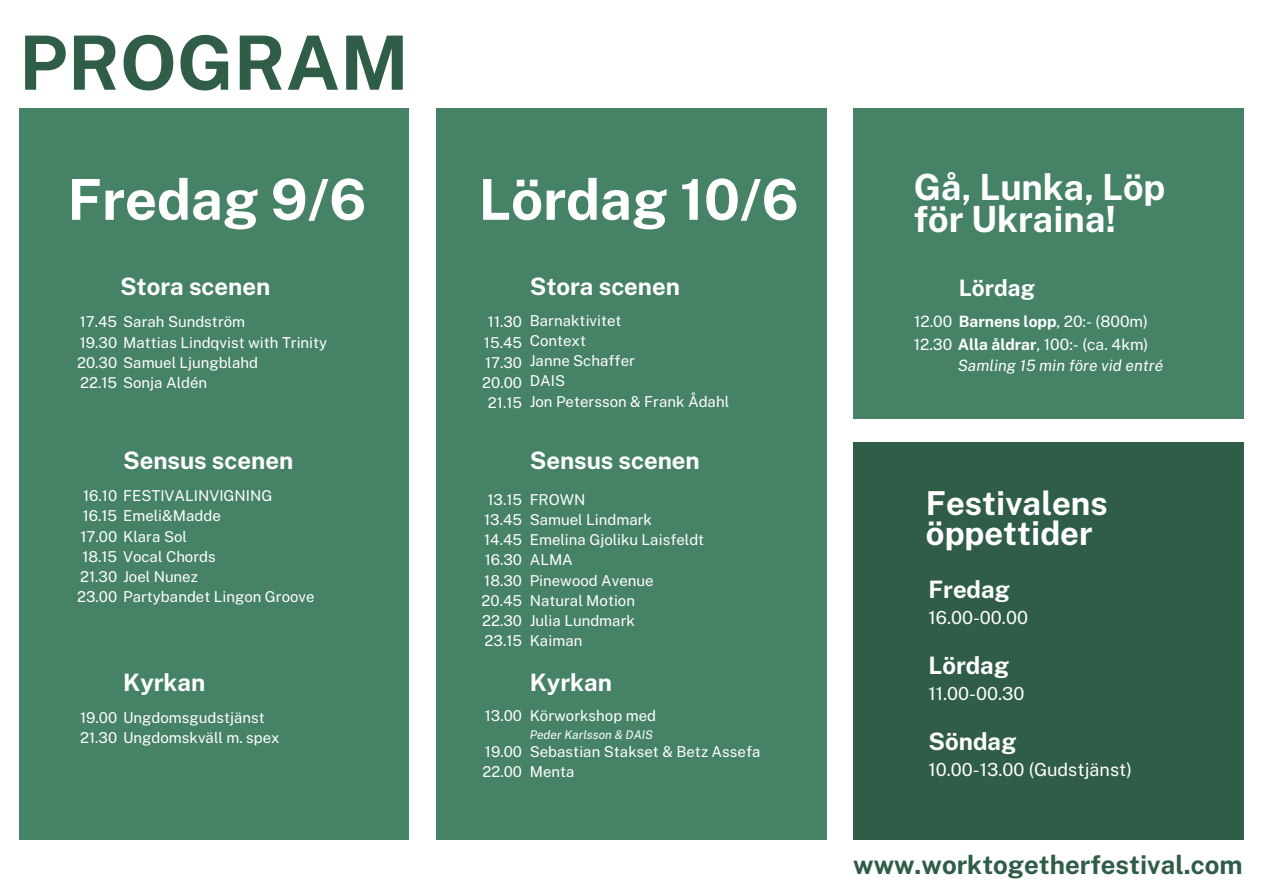
<style>
.page{position:relative;width:1263px;height:894px;background:#fff}
.page>*{position:absolute;margin:0;border:0;box-sizing:border-box;transform-origin:0 0}
.t1{font:700 74.85px "Public Sans";color:#305d48}
.t2{font:700 56.4px "Public Sans";color:#fff}
.t3{font:700 36.15px "Public Sans";color:#fff}
.t4{font:700 33px "Public Sans";color:#fff}
.t5{font:700 25.95px "Public Sans";color:#305d48}
.t6{font:700 24px "Public Sans";color:#fff}
.t7{font:700 22.65px "Public Sans";color:#fff}
.t8{font:18px "Public Sans";color:#fff}
.t9{font:15.6px "Public Sans";color:#fff}
.t10{font:italic 15.6px "Public Sans";color:#fff}
.t11{font:15px "Public Sans";color:#fff}
.t12{font:italic 12px "Public Sans";color:#fff}
.s1{font-weight:700}
</style>
<div class="page">
<div style="left:19px;top:108px;width:390px;height:731px;background:#458266"></div>
<div style="left:436px;top:108px;width:390px;height:731px;background:#458266"></div>
<div style="left:853px;top:108px;width:390px;height:311px;background:#458266"></div>
<div style="left:853px;top:442px;width:390px;height:397px;background:#305d48"></div>
<p class="t1" style="left:19px;top:19px;width:391px">PROGRAM</p>
<p class="t2" style="left:67px;top:166px;width:300px">Fredag 9/6</p>
<p class="t2" style="left:478px;top:166px;width:322px">Lördag 10/6</p>
<p class="t6" style="left:120px;top:272px;width:152px">Stora scenen</p>
<p class="t11" style="left:80px;top:313px;width:167px">17.45 Sarah Sundström</p>
<p class="t11" style="left:80px;top:333px;width:249px">19.30 Mattias Lindqvist with Trinity</p>
<p class="t11" style="left:77px;top:353px;width:182px">20.30 Samuel Ljungblahd</p>
<p class="t11" style="left:80px;top:374px;width:128px">22.15 Sonja Aldén</p>
<p class="t6" style="left:123px;top:446px;width:172px">Sensus scenen</p>
<p class="t11" style="left:83px;top:486px;width:191px">16.10 FESTIVALINVIGNING</p>
<p class="t11" style="left:83px;top:507px;width:140px">16.15 Emeli&amp;Madde</p>
<p class="t11" style="left:80px;top:527px;width:108px">17.00 Klara Sol</p>
<p class="t11" style="left:82px;top:547px;width:135px">18.15 Vocal Chords</p>
<p class="t11" style="left:80px;top:567px;width:119px">21.30 Joel Nunez</p>
<p class="t11" style="left:77px;top:588px;width:239px">23.00 Partybandet Lingon Groove</p>
<p class="t6" style="left:123px;top:668px;width:84px">Kyrkan</p>
<p class="t11" style="left:80px;top:708px;width:186px">19.00 Ungdomsgudstjänst</p>
<p class="t11" style="left:80px;top:728px;width:201px">21.30 Ungdomskväll m. spex</p>
<p class="t11" style="left:488px;top:313px;width:36px">11.30</p>
<p class="t11" style="left:484px;top:333px;width:40px">15.45</p>
<p class="t11" style="left:485px;top:353px;width:39px">17.30</p>
<p class="t11" style="left:482px;top:374px;width:41px">20.00</p>
<p class="t11" style="left:488px;top:394px;width:36px">21.15</p>
<p class="t6" style="left:530px;top:272px;width:152px">Stora scenen</p>
<p class="t11" style="left:530px;top:311px;width:93px">Barnaktivitet</p>
<p class="t11" style="left:530px;top:331px;width:58px">Context</p>
<p class="t11" style="left:530px;top:352px;width:107px">Janne Schaffer</p>
<p class="t11" style="left:530px;top:372px;width:37px">DAIS</p>
<p class="t11" style="left:530px;top:392px;width:201px">Jon Petersson &amp; Frank Ådahl</p>
<p class="t11" style="left:487px;top:490px;width:36px">13.15</p>
<p class="t11" style="left:484px;top:510px;width:39px">13.45</p>
<p class="t11" style="left:484px;top:530px;width:39px">14.45</p>
<p class="t11" style="left:485px;top:551px;width:39px">16.30</p>
<p class="t11" style="left:484px;top:571px;width:39px">18.30</p>
<p class="t11" style="left:482px;top:591px;width:42px">20.45</p>
<p class="t11" style="left:482px;top:611px;width:41px">22.30</p>
<p class="t11" style="left:485px;top:632px;width:39px">23.15</p>
<p class="t6" style="left:530px;top:446px;width:172px">Sensus scenen</p>
<p class="t11" style="left:530px;top:490px;width:57px">FROWN</p>
<p class="t11" style="left:530px;top:510px;width:124px">Samuel Lindmark</p>
<p class="t11" style="left:530px;top:530px;width:176px">Emelina Gjoliku Laisfeldt</p>
<p class="t11" style="left:530px;top:551px;width:45px">ALMA</p>
<p class="t11" style="left:530px;top:571px;width:125px">Pinewood Avenue</p>
<p class="t11" style="left:530px;top:591px;width:107px">Natural Motion</p>
<p class="t11" style="left:530px;top:611px;width:107px">Julia Lundmark</p>
<p class="t11" style="left:530px;top:632px;width:54px">Kaiman</p>
<p class="t11" style="left:485px;top:706px;width:39px">13.00</p>
<p class="t11" style="left:485px;top:742px;width:39px">19.00</p>
<p class="t11" style="left:482px;top:762px;width:41px">22.00</p>
<p class="t6" style="left:530px;top:668px;width:84px">Kyrkan</p>
<p class="t11" style="left:530px;top:706px;width:128px">Körworkshop med</p>
<p class="t12" style="left:530px;top:727px;width:125px">Peder Karlsson &amp; DAIS</p>
<p class="t11" style="left:530px;top:742px;width:232px">Sebastian Stakset &amp; Betz Assefa</p>
<p class="t11" style="left:530px;top:762px;width:46px">Menta</p>
<p class="t3" style="left:914px;top:165px;width:253px">Gå, Lunka, Löp</p>
<p class="t3" style="left:914px;top:198px;width:204px">för Ukraina!</p>
<p class="t7" style="left:959px;top:274px;width:78px">Lördag</p>
<p class="t9" style="left:914px;top:312px;width:235px">12.00 <span class="s1">Barnens lopp</span>, 20:- (800m)</p>
<p class="t9" style="left:914px;top:335px;width:236px">12.30 <span class="s1">Alla åldrar</span>, 100:- (ca. 4km)</p>
<p class="t10" style="left:958px;top:356px;width:207px">Samling 15 min före vid entré</p>
<p class="t4" style="left:926px;top:483px;width:183px">Festivalens</p>
<p class="t4" style="left:926px;top:513px;width:168px">öppettider</p>
<p class="t6" style="left:928px;top:574px;width:83px">Fredag</p>
<p class="t8" style="left:928px;top:606px;width:101px">16.00-00.00</p>
<p class="t6" style="left:928px;top:650px;width:82px">Lördag</p>
<p class="t8" style="left:928px;top:682px;width:97px">11.00-00.30</p>
<p class="t6" style="left:928px;top:726px;width:89px">Söndag</p>
<p class="t8" style="left:928px;top:758px;width:205px">10.00-13.00 (Gudstjänst)</p>
<p class="t5" style="left:853px;top:848px;width:391px">www.worktogetherfestival.com</p>
</div>
